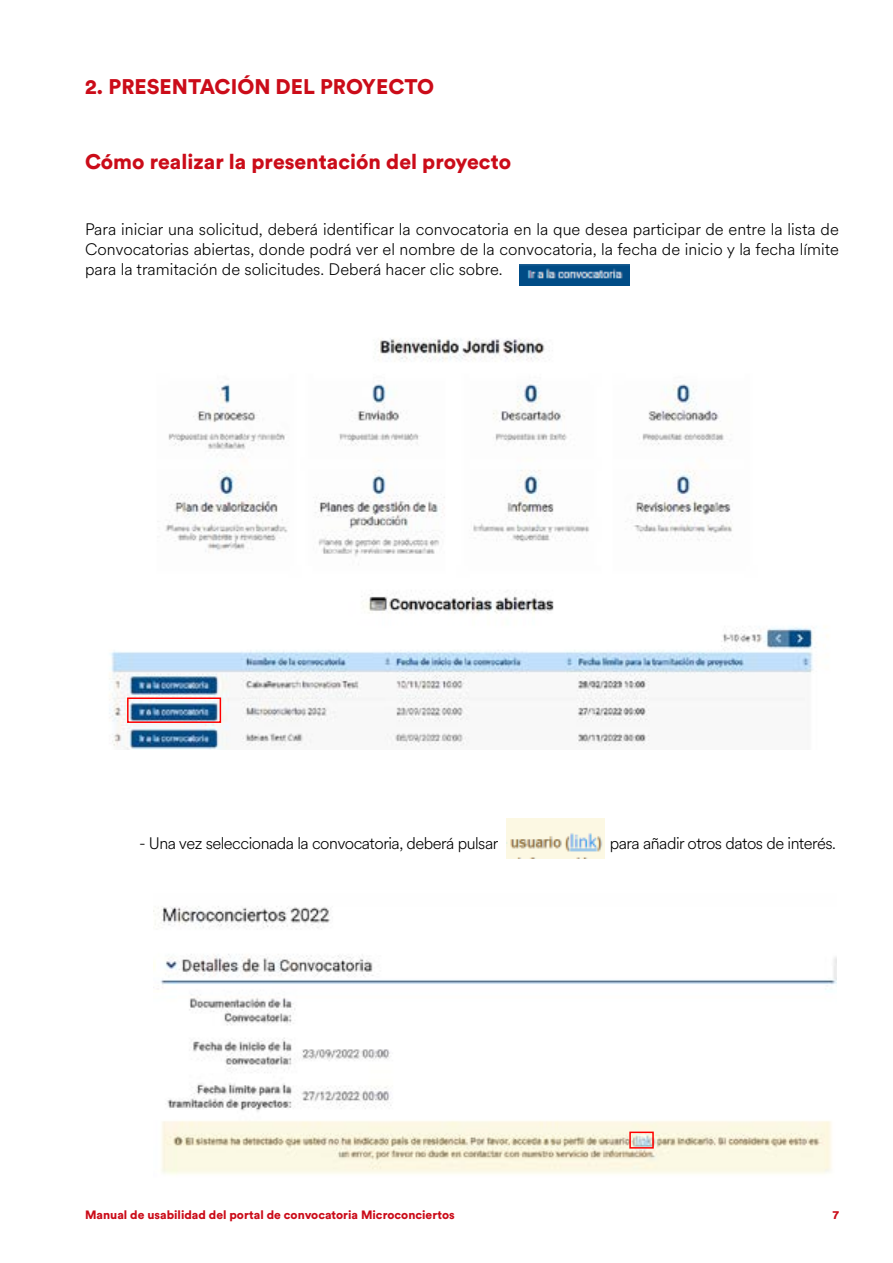
<style>
.page{position:relative;width:893px;height:1263px;background:#fff}
.page>*{position:absolute;margin:0;border:0;box-sizing:border-box;transform-origin:0 0}
.t1{font:900 21px "Circular Std";color:#cb0c19}
.t2{font:300 16.5px/19.8px "Circular Spotify Text";letter-spacing:-.03em;color:#000;text-align:justify}
.t3{font:900 12px "Circular Std";color:#cb0c19}
</style>
<div class="page">
<img style="left:506px;top:819px;width:98px;height:40px">
<img style="left:520px;top:264px;width:109px;height:21px">
<img style="left:109px;top:338px;width:720px;height:412px">
<div style="left:127px;top:697px;width:94px;height:26px;border:2px solid #f00"></div>
<img style="left:153px;top:906px;width:684px;height:269px">
<div style="left:629px;top:1131px;width:25px;height:17px;border:2px solid #f00"></div>
<p class="t1" style="left:85px;top:72px;width:351px">2. PRESENTACIÓN DEL PROYECTO</p>
<p class="t1" style="left:85px;top:148px;width:428px">Cómo realizar la presentación del proyecto</p>
<p class="t2" style="left:85px;top:220px;width:755px">Para iniciar una solicitud, deberá identificar la convocatoria en la que desea participar de entre la lista de Convocatorias abiertas, donde podrá ver el nombre de la convocatoria, la fecha de inicio y la fecha límite para la tramitación de solicitudes. Deberá hacer clic sobre.</p>
<p class="t2" style="left:139px;top:833px;width:361px">- Una vez seleccionada la convocatoria, deberá pulsar</p>
<p class="t2" style="left:610px;top:833px;width:228px">para añadir otros datos de interés.</p>
<p class="t3" style="left:85px;top:1206px;width:371px">Manual de usabilidad del portal de convocatoria Microconciertos</p>
<p class="t3" style="left:833px;top:1206px;width:8px">7</p>
</div>
